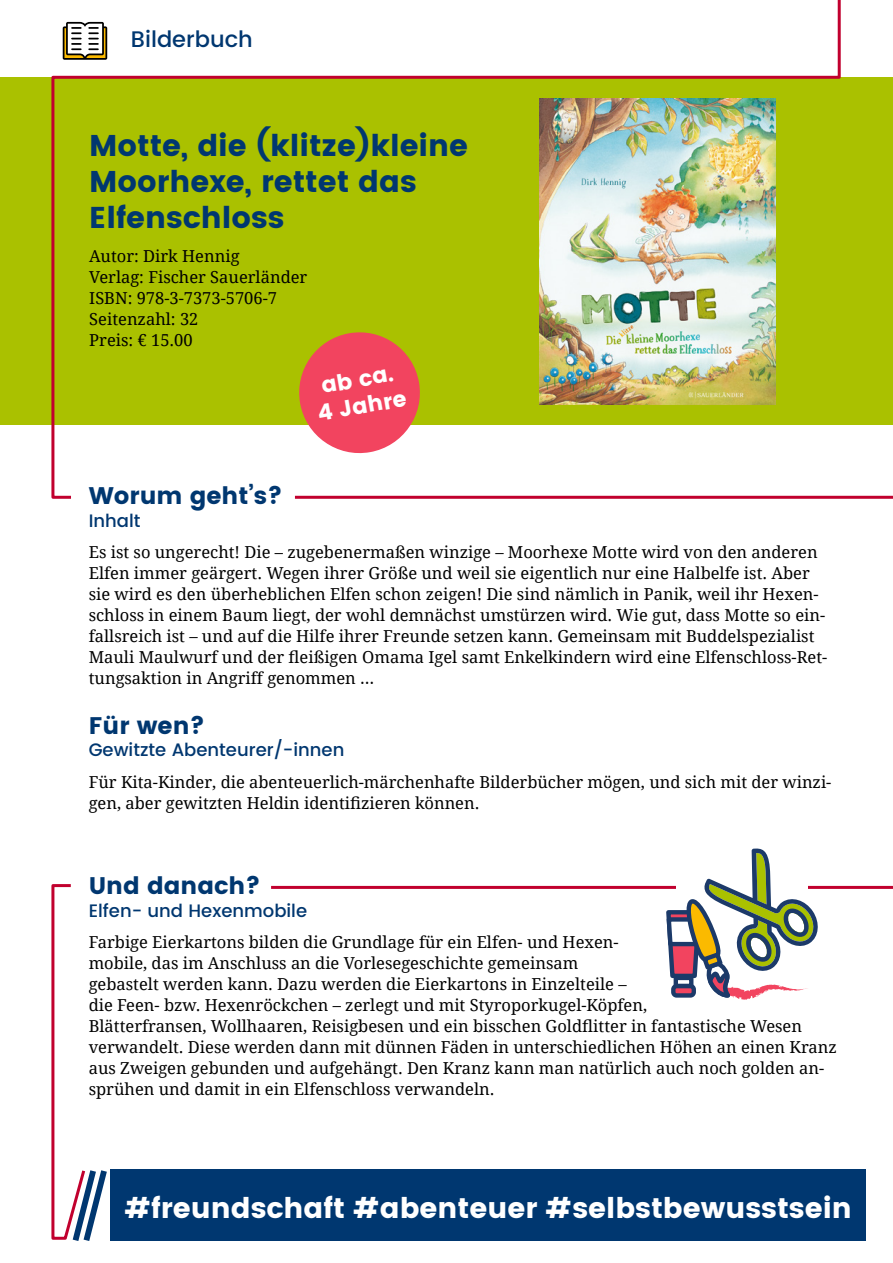
<style>
.page{position:relative;width:893px;height:1263px;background:#fff}
.page>*{position:absolute;margin:0;border:0;box-sizing:border-box;transform-origin:0 0}
.t1{font:700 30px/36px "Poppins DE";color:#003770}
.t2{font:700 28.5px "Poppins DE";color:#fff}
.t3{font:700 24px "Poppins DE";color:#003770}
.t4{font:500 22.5px "Poppins DE";color:#003770}
.t5{font:700 22.35px/26.7px "Poppins DE";color:#fff;text-align:center}
.t6{font:500 18px "Poppins DE";color:#003770}
.t7{font:16.5px/21px "Droid Serif";color:#000}
</style>
<div class="page">
<div style="left:0;top:77px;width:893px;height:348px;background:#aac100"></div>
<svg style="left:51px;top:0;width:791px;height:499px"></svg>
<hr style="left:295px;top:496px;width:598px;height:3px;background:#c1002e">
<div style="left:110px;top:1169px;width:756px;height:71px;background:#003770"></div>
<svg style="left:51px;top:884px;width:60px;height:357px"></svg>
<hr style="left:271px;top:886px;width:622px;height:3px;background:#c1002e">
<img style="left:540px;top:98px;width:235px;height:307px">
<svg style="left:294px;top:327px;width:131px;height:131px"></svg>
<svg style="left:664px;top:848px;width:156px;height:152px"></svg>
<h3 class="t4" style="left:131px;top:23px;width:123px">Bilderbuch</h3>
<h1 class="t1" style="left:89px;top:127px;width:380px">Motte, die (klitze)kleine<br>Moorhexe, rettet das<br>Elfenschloss</h1>
<p class="t7" style="left:89px;top:245px;width:220px">Autor: Dirk Hennig<br>Verlag: Fischer Sauerländer<br>ISBN: 978-3-7373-5706-7<br>Seitenzahl: 32<br>Preis: € 15.00</p>
<h3 class="t5" style="left:311px;top:374px;width:91px;rotate:-10deg">ab ca.<br>4 Jahre</h3>
<h3 class="t3" style="left:89px;top:482px;width:196px">Worum geht’s?</h3>
<p class="t6" style="left:89px;top:507px;width:53px">Inhalt</p>
<p class="t7" style="left:89px;top:541px;width:740px">Es ist so ungerecht! Die – zugebenermaßen winzige – Moorhexe Motte wird von den anderen Elfen immer geärgert. Wegen ihrer Größe und weil sie eigentlich nur eine Halbelfe ist. Aber sie wird es den überheblichen Elfen schon zeigen! Die sind nämlich in Panik, weil ihr Hexen&shy;schloss in einem Baum liegt, der wohl demnächst umstürzen wird. Wie gut, dass Motte so ein&shy;fallsreich ist – und auf die Hilfe ihrer Freunde setzen kann. Gemeinsam mit Buddelspezialist Mauli Maulwurf und der fleißigen Omama Igel samt Enkelkindern wird eine Elfenschloss-Ret&shy;tungsaktion in Angriff genommen …</p>
<h3 class="t3" style="left:89px;top:712px;width:118px">Für wen?</h3>
<p class="t6" style="left:89px;top:737px;width:257px">Gewitzte Abenteurer/-innen</p>
<p class="t7" style="left:89px;top:771px;width:744px">Für Kita-Kinder, die abenteuerlich-märchenhafte Bilderbücher mögen, und sich mit der winzi&shy;gen, aber gewitzten Heldin identifizieren können.</p>
<h3 class="t3" style="left:89px;top:872px;width:174px">Und danach?</h3>
<p class="t6" style="left:89px;top:897px;width:220px">Elfen- und Hexenmobile</p>
<p class="t7" style="left:89px;top:931px;width:750px">Farbige Eierkartons bilden die Grundlage für ein Elfen- und Hexen-<br>mobile, das im Anschluss an die Vorlesegeschichte gemeinsam<br>gebastelt werden kann. Dazu werden die Eierkartons in Einzelteile –<br>die Feen- bzw. Hexenröckchen – zerlegt und mit Styroporkugel-Köpfen,<br>Blätterfransen, Wollhaaren, Reisigbesen und ein bisschen Goldflitter in fantastische Wesen verwandelt. Diese werden dann mit dünnen Fäden in unterschiedlichen Höhen an einen Kranz aus Zweigen gebunden und aufgehängt. Den Kranz kann man natürlich auch noch golden an&shy;sprühen und damit in ein Elfenschloss verwandeln.</p>
<h2 class="t2" style="left:125px;top:1192px;width:729px">#freundschaft #abenteuer #selbstbewusstsein</h2>
</div>
